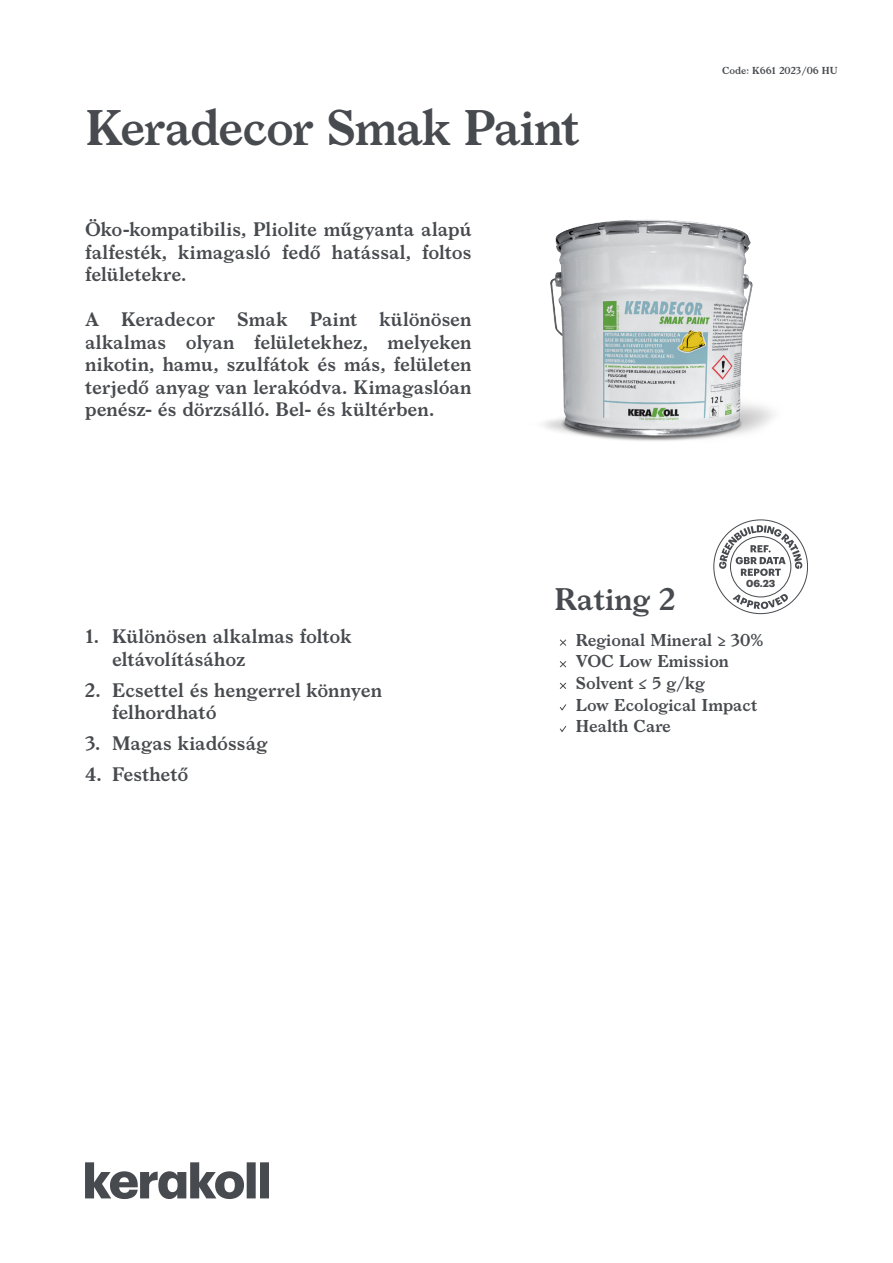
<style>
.page{position:relative;width:893px;height:1263px;background:#fff}
.page>*{position:absolute;margin:0;border:0;box-sizing:border-box;transform-origin:0 0}
.notag_cover_nome_prodotto{font:600 48px "Larish Neue";letter-spacing:-.03em;color:#474a4e}
.cover_eco{font:600 30px "Larish Neue";color:#474a4e}
.cover_descrizione_prodotto{font:600 18.75px/22.5px "Larish Neue";color:#474a4e;text-align:justify}
.notag_cover_voci_rating{font:600 16.5px "Larish Neue";color:#474a4e}
.cover_datareport{font:700 10.05px "Graphik";color:#474a4e}
.t1{font:600 9.75px "Larish Neue";color:#474a4e}
</style>
<div class="page">
<svg style="left:85px;top:1162px;width:184px;height:37px"></svg>
<svg style="left:713px;top:519px;width:95px;height:95px"></svg>
<svg style="left:559px;top:639px;width:8px;height:7px"></svg>
<svg style="left:559px;top:661px;width:8px;height:7px"></svg>
<svg style="left:559px;top:682px;width:8px;height:7px"></svg>
<svg style="left:559px;top:704px;width:8px;height:7px"></svg>
<svg style="left:559px;top:726px;width:8px;height:6px"></svg>
<img style="left:543px;top:219px;width:231px;height:222px">
<p class="notag_cover_nome_prodotto" style="left:85px;top:91px;width:496px">Keradecor Smak Paint</p>
<p class="cover_descrizione_prodotto" style="left:85px;top:217px;width:388px">Öko-kompatibilis, Pliolite műgyanta alapú falfesték, kimagasló fedő hatással, foltos felületekre.</p>
<p class="cover_descrizione_prodotto" style="left:85px;top:307px;width:388px">A Keradecor Smak Paint különösen alkalmas olyan felületekhez, melyeken nikotin, hamu, szulfátok és más, felületen terjedő anyag van lerakódva. Kimagaslóan penész- és dörzsálló. Bel- és kültérben.</p>
<p class="t1" style="left:722px;top:63px;width:117px">Code: K661 2023/06 HU</p>
<p class="cover_descrizione_prodotto" style="left:112px;top:624px;width:241px;text-indent:-27px">1. Különösen alkalmas foltok eltávolításához</p>
<p class="cover_descrizione_prodotto" style="left:112px;top:677px;width:272px;text-indent:-27px">2. Ecsettel és hengerrel könnyen felhordható</p>
<p class="cover_descrizione_prodotto" style="left:85px;top:731px;width:184px">3. Magas kiadósság</p>
<p class="cover_descrizione_prodotto" style="left:85px;top:762px;width:105px">4. Festhető</p>
<p class="cover_datareport" style="left:746px;top:575px;width:31px">06.23</p>
<p class="cover_eco" style="left:554px;top:576px;width:123px">Rating 2</p>
<p class="notag_cover_voci_rating" style="left:576px;top:627px;width:189px">Regional Mineral ≥ 30%</p>
<p class="notag_cover_voci_rating" style="left:576px;top:649px;width:155px">VOC Low Emission</p>
<p class="notag_cover_voci_rating" style="left:576px;top:670px;width:130px">Solvent ≤ 5 g/kg</p>
<p class="notag_cover_voci_rating" style="left:576px;top:692px;width:183px">Low Ecological Impact</p>
<p class="notag_cover_voci_rating" style="left:576px;top:713px;width:97px">Health Care</p>
</div>
